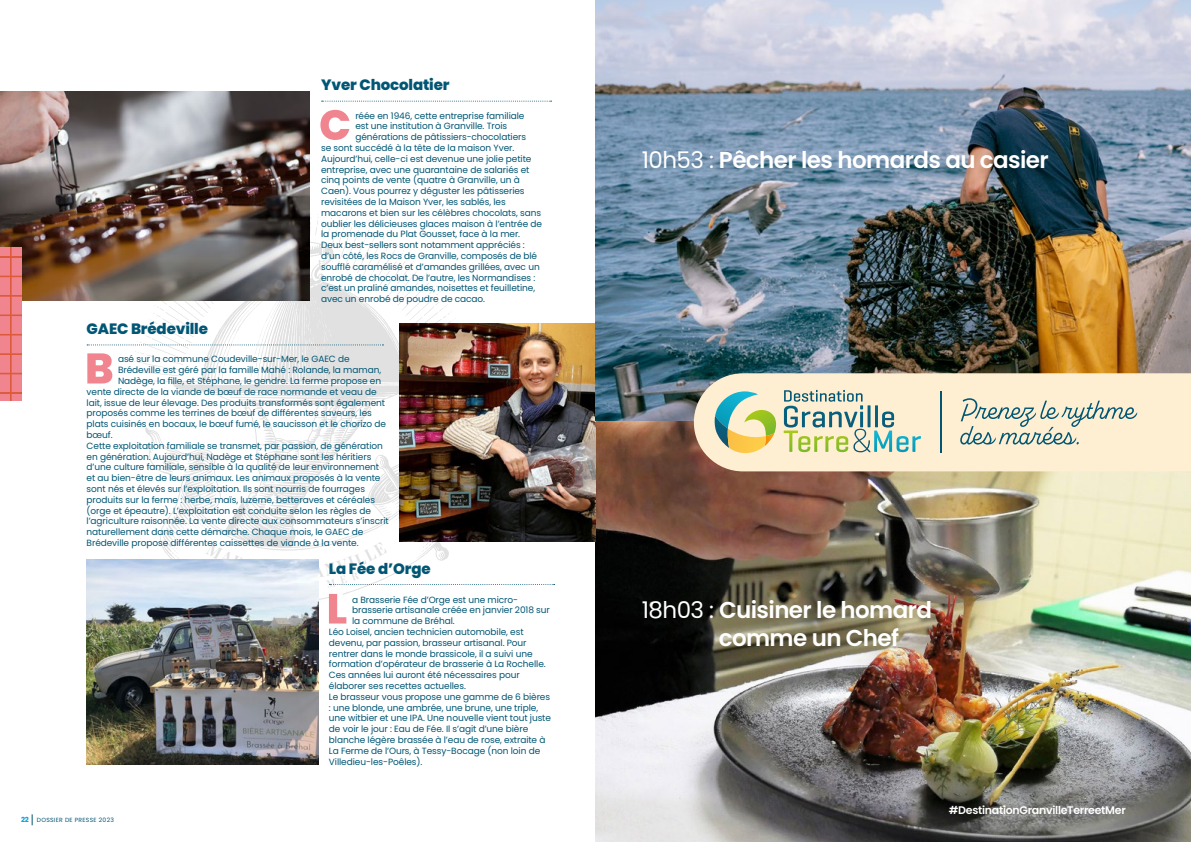
<style>
.page{position:relative;width:1191px;height:842px;background:#fff}
.page>*{position:absolute;margin:0;border:0;box-sizing:border-box;transform-origin:0 0}
.t1{font:600 23px/27.6px "Poppins";letter-spacing:-.025em;color:#fff}
.t2{font:800 15px "Poppins";letter-spacing:-.01em;color:#005674}
.t3{font:600 11px "Poppins";letter-spacing:-.025em;color:#fff}
.t4{font:9px "Poppins";letter-spacing:-.01em;color:#005674}
.t5{font:6px "Poppins";letter-spacing:.05em;color:#005674}
.s1{font-weight:700;font-size:7px;color:#00a0de}
.s2{font-weight:400}
</style>
<div class="page">
<svg style="left:128px;top:215px;width:348px;height:385px"></svg>
<img style="left:595px;top:0;width:596px;height:842px">
<img style="left:0;top:92px;width:310px;height:209px">
<img style="left:399px;top:324px;width:196px;height:217px">
<img style="left:87px;top:560px;width:232px;height:204px">
<svg style="left:322px;top:101px;width:229px;height:1px"></svg>
<svg style="left:87px;top:344px;width:296px;height:1px"></svg>
<svg style="left:320px;top:110px;width:30px;height:30px"></svg>
<svg style="left:87px;top:353px;width:26px;height:30px"></svg>
<svg style="left:329px;top:594px;width:23px;height:29px"></svg>
<div style="left:694px;top:373px;width:497px;height:98px;background:#ffefd2"></div>
<svg style="left:714px;top:391px;width:62px;height:64px;background:#c4d1a2"></svg>
<svg style="left:783px;top:390px;width:138px;height:62px;background:#cad4bb"></svg>
<hr style="left:940px;top:391px;width:1px;height:62px;background:#005674">
<svg style="left:960px;top:398px;width:177px;height:46px;background:#d5d5c2"></svg>
<svg style="left:0;top:247px;width:21px;height:154px;background:#ec7e82"></svg>
<svg style="left:205px;top:543px;width:29px;height:22px"></svg>
<svg style="left:312px;top:542px;width:242px;height:46px"></svg>
<h2 class="t2" style="left:321px;top:76px;width:130px">Yver Chocolatier</h2>
<p class="t4" style="left:355px;top:110px;width:171px">réée en 1946, cette entreprise familiale</p>
<p class="t4" style="left:355px;top:121px;width:153px">est une institution à Granville. Trois</p>
<p class="t4" style="left:355px;top:132px;width:172px">générations de pâtissiers-chocolatiers</p>
<p class="t4" style="left:321px;top:143px;width:195px">se sont succédé à la tête de la maison Yver.</p>
<p class="t4" style="left:321px;top:153px;width:212px">Aujourd’hui, celle-ci est devenue une jolie petite</p>
<p class="t4" style="left:321px;top:164px;width:210px">entreprise, avec une quarantaine de salariés et</p>
<p class="t4" style="left:321px;top:175px;width:200px">cinq points de vente (quatre à Granville, un à</p>
<p class="t4" style="left:321px;top:186px;width:205px">Caen). Vous pourrez y déguster les pâtisseries</p>
<p class="t4" style="left:321px;top:197px;width:186px">revisitées de la Maison Yver, les sablés, les</p>
<p class="t4" style="left:321px;top:207px;width:221px">macarons et bien sur les célèbres chocolats, sans</p>
<p class="t4" style="left:321px;top:218px;width:222px">oublier les délicieuses glaces maison à l’entrée de</p>
<p class="t4" style="left:321px;top:229px;width:200px">la promenade du Plat Gousset, face à la mer.</p>
<p class="t4" style="left:321px;top:240px;width:205px">Deux best-sellers sont notamment appréciés :</p>
<p class="t4" style="left:321px;top:251px;width:217px">d’un côté, les Rocs de Granville, composés de blé</p>
<p class="t4" style="left:321px;top:261px;width:220px">soufflé caramélisé et d’amandes grillées, avec un</p>
<p class="t4" style="left:321px;top:272px;width:216px">enrobé de chocolat. De l’autre, les Normandises :</p>
<p class="t4" style="left:321px;top:283px;width:215px">c’est un praliné amandes, noisettes et feuilletine,</p>
<p class="t4" style="left:321px;top:294px;width:165px">avec un enrobé de poudre de cacao.</p>
<h2 class="t2" style="left:87px;top:320px;width:123px">GAEC Brédeville</h2>
<p class="t4" style="left:118px;top:354px;width:233px">asé sur la commune Coudeville-sur-Mer, le GAEC de</p>
<p class="t4" style="left:118px;top:365px;width:264px">Brédeville est géré par la famille Mahé : Rolande, la maman,</p>
<p class="t4" style="left:118px;top:375px;width:265px">Nadège, la fille, et Stéphane, le gendre. La ferme propose en</p>
<p class="t4" style="left:87px;top:386px;width:291px">vente directe de la viande de bœuf de race normande et veau de</p>
<p class="t4" style="left:87px;top:397px;width:300px">lait, issue de leur élevage. Des produits transformés sont également</p>
<p class="t4" style="left:87px;top:408px;width:287px">proposés comme les terrines de bœuf de différentes saveurs, les</p>
<p class="t4" style="left:87px;top:419px;width:301px">plats cuisinés en bocaux, le bœuf fumé, le saucisson et le chorizo de</p>
<p class="t4" style="left:87px;top:429px;width:28px">bœuf.</p>
<p class="t4" style="left:87px;top:440px;width:298px">Cette exploitation familiale se transmet, par passion, de génération</p>
<p class="t4" style="left:87px;top:451px;width:286px">en génération. Aujourd’hui, Nadège et Stéphane sont les héritiers</p>
<p class="t4" style="left:87px;top:462px;width:294px">d’une culture familiale, sensible à la qualité de leur environnement</p>
<p class="t4" style="left:87px;top:473px;width:295px">et au bien-être de leurs animaux. Les animaux proposés à la vente</p>
<p class="t4" style="left:87px;top:483px;width:280px">sont nés et élevés sur l’exploitation. Ils sont nourris de fourrages</p>
<p class="t4" style="left:87px;top:494px;width:290px">produits sur la ferme : herbe, maïs, luzerne, betteraves et céréales</p>
<p class="t4" style="left:87px;top:505px;width:286px">(orge et épeautre). L’exploitation est conduite selon les règles de</p>
<p class="t4" style="left:87px;top:516px;width:304px">l’agriculture raisonnée. La vente directe aux consommateurs s’inscrit</p>
<p class="t4" style="left:87px;top:527px;width:278px">naturellement dans cette démarche. Chaque mois, le GAEC de</p>
<p class="t4" style="left:87px;top:537px;width:273px">Brédeville propose différentes caissettes de viande à la vente.</p>
<h2 class="t2" style="left:329px;top:560px;width:103px">La Fée d’Orge</h2>
<p class="t4" style="left:352px;top:594px;width:167px">a Brasserie Fée d’Orge est une micro-</p>
<p class="t4" style="left:352px;top:605px;width:199px">brasserie artisanale créée en janvier 2018 sur</p>
<p class="t4" style="left:352px;top:616px;width:104px">la commune de Bréhal.</p>
<p class="t4" style="left:329px;top:626px;width:196px">Léo Loisel, ancien technicien automobile, est</p>
<p class="t4" style="left:329px;top:637px;width:199px">devenu, par passion, brasseur artisanal. Pour</p>
<p class="t4" style="left:329px;top:648px;width:205px">rentrer dans le monde brassicole, il a suivi une</p>
<p class="t4" style="left:329px;top:659px;width:218px">formation d’opérateur de brasserie à La Rochelle.</p>
<p class="t4" style="left:329px;top:670px;width:192px">Ces années lui auront été nécessaires pour</p>
<p class="t4" style="left:329px;top:680px;width:138px">élaborer ses recettes actuelles.</p>
<p class="t4" style="left:329px;top:691px;width:223px">Le brasseur vous propose une gamme de 6 bières</p>
<p class="t4" style="left:329px;top:702px;width:211px">: une blonde, une ambrée, une brune, une triple,</p>
<p class="t4" style="left:329px;top:713px;width:224px">une witbier et une IPA. Une nouvelle vient tout juste</p>
<p class="t4" style="left:329px;top:724px;width:201px">de voir le jour : Eau de Fée. Il s’agit d’une bière</p>
<p class="t4" style="left:329px;top:734px;width:218px">blanche légère brassée à l’eau de rose, extraite à</p>
<p class="t4" style="left:329px;top:745px;width:213px">La Ferme de l’Ours, à Tessy-Bocage (non loin de</p>
<p class="t4" style="left:329px;top:756px;width:95px">Villedieu-les-Poêles).</p>
<p class="t5" style="left:21px;top:816px;width:94px"><span class="s1">22</span> DOSSIER DE PRESSE 2023</p>
<h1 class="t1" style="left:642px;top:146px;width:408px"><span class="s2">10h53 :</span> Pêcher les homards au casier</h1>
<h1 class="t1" style="left:718px;top:596px;width:215px;text-indent:-77px"><span class="s2">18h03 :</span> Cuisiner le homard comme un Chef</h1>
<p class="t3" style="left:948px;top:804px;width:179px">#DestinationGranvilleTerreetMer</p>
</div>
